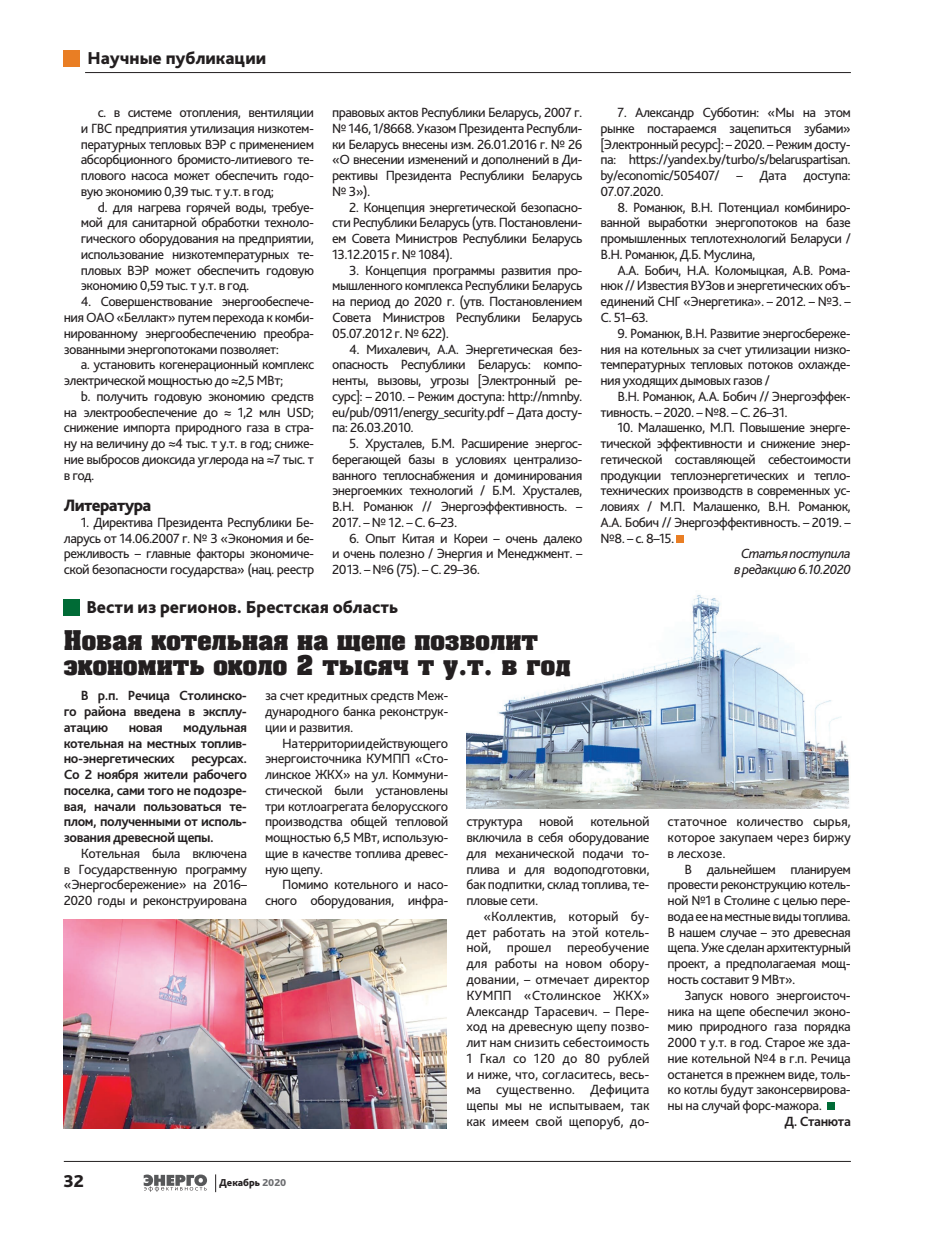
<style>
.page{position:relative;width:936px;height:1234px;background:#fff}
.page>*{position:absolute;margin:0;border:0;box-sizing:border-box;transform-origin:0 0}
.t1{font:27px/25.5px "Luxor";color:#231f20}
.t2{font:800 18px "Bliss Pro";color:#231f20}
.t3{font:800 17.25px "Bliss Pro";letter-spacing:-.04em;color:#231f20}
.t4{font:13.95px/15.8px "Bliss Pro";letter-spacing:-.04em;color:#231f20;text-align:justify}
.t5{font:700 13.95px/15.8px "Bliss Pro";letter-spacing:-.03em;color:#231f20;text-align:justify}
.t6{font:italic 13.95px/15.8px "Bliss Pro";letter-spacing:-.04em;color:#231f20;text-align:center}
.t7{font:800 10.5px "Bliss Pro";color:#231f20}
.s1{color:#6c6d70}
</style>
<div class="page">
<svg style="left:215px;top:1174px;width:1px;height:17px"></svg>
<hr style="left:64px;top:1160px;width:786px;height:1px;background:#231f20">
<hr style="left:85px;top:72px;width:765px;height:1px;background:#231f20">
<svg style="left:144px;top:1174px;width:63px;height:17px"></svg>
<div style="left:676px;top:535px;width:8px;height:7px;background:#e97e24"></div>
<div style="left:64px;top:50px;width:16px;height:16px;background:#e97e24"></div>
<div style="left:826px;top:1102px;width:8px;height:7px;background:#006b36"></div>
<img style="left:467px;top:595px;width:382px;height:213px">
<img style="left:64px;top:919px;width:382px;height:209px">
<div style="left:64px;top:599px;width:16px;height:16px;background:#006b36"></div>
<p class="t2" style="left:87px;top:47px;width:180px">Научные публикации</p>
<p class="t4" style="left:81px;top:104px;width:235px;text-indent:17px">c. в системе отопления, вентиляции и ГВС предприятия утилизация низкотем&shy;пературных тепловых ВЭР с применением абсорбционного бромисто-литиевого те&shy;плового насоса может обеспечить годо&shy;вую экономию 0,39 тыс. т у.т. в год;</p>
<p class="t4" style="left:81px;top:199px;width:235px;text-indent:17px">d. для нагрева горячей воды, требуе&shy;мой для санитарной обработки техноло&shy;гического оборудования на предприятии, использование низкотемпературных те&shy;пловых ВЭР может обеспечить годовую экономию 0,59 тыс. т у.т. в год.</p>
<p class="t4" style="left:64px;top:293px;width:252px;text-indent:17px">4. Совершенствование энергообеспече&shy;ния ОАО «Беллакт» путем перехода к комби&shy;нированному энергообеспечению преобра&shy;зованными энергопотоками позволяет:</p>
<p class="t4" style="left:64px;top:356px;width:252px;text-indent:17px">a. установить когенерационный комплекс электрической мощностью до ≈2,5 МВт;</p>
<p class="t4" style="left:64px;top:388px;width:252px;text-indent:17px">b. получить годовую экономию средств на электрообеспечение до ≈ 1,2 млн USD; снижение импорта природного газа в стра&shy;ну на величину до ≈4 тыс. т у.т. в год; сниже&shy;ние выбросов диоксида углерода на ≈7 тыс. т в год.</p>
<p class="t3" style="left:64px;top:494px;width:89px">Литература</p>
<p class="t4" style="left:64px;top:514px;width:252px;text-indent:17px">1. Директива Президента Республики Бе&shy;ларусь от 14.06.2007 г. № 3 «Экономия и бе&shy;режливость – главные факторы экономиче&shy;ской безопасности государства» (нац. реестр</p>
<p class="t4" style="left:332px;top:104px;width:252px">правовых актов Республики Беларусь, 2007 г. № 146, 1/8668. Указом Президента Республи&shy;ки Беларусь внесены изм. 26.01.2016 г. № 26 «О внесении изменений и дополнений в Ди&shy;рективы Президента Республики Беларусь № 3»).</p>
<p class="t4" style="left:332px;top:199px;width:252px;text-indent:17px">2. Концепция энергетической безопасно&shy;сти Республики Беларусь (утв. Постановлени&shy;ем Совета Министров Республики Беларусь 13.12.2015 г. № 1084).</p>
<p class="t4" style="left:332px;top:262px;width:252px;text-indent:17px">3. Концепция программы развития про&shy;мышленного комплекса Республики Беларусь на период до 2020 г. (утв. Постановлением Совета Министров Республики Беларусь 05.07.2012 г. № 622).</p>
<p class="t4" style="left:332px;top:340px;width:252px;text-indent:17px">4. Михалевич, А.А. Энергетическая без&shy;опасность Республики Беларусь: компо&shy;ненты, вызовы, угрозы [Электронный ре&shy;сурс]: – 2010. – Режим доступа: http://nmnby. eu/pub/0911/energy_security.pdf – Дата досту&shy;па: 26.03.2010.</p>
<p class="t4" style="left:332px;top:435px;width:252px;text-indent:17px">5. Хрусталев, Б.М. Расширение энергос&shy;берегающей базы в условиях централизо&shy;ванного теплоснабжения и доминирования энергоемких технологий / Б.М. Хрусталев, В.Н. Романюк // Энергоэффективность. – 2017. – № 12. – С. 6–23.</p>
<p class="t4" style="left:332px;top:529px;width:252px;text-indent:17px">6. Опыт Китая и Кореи – очень далеко и очень полезно / Энергия и Менеджмент. – 2013. – №6 (75). – С. 29–36.</p>
<p class="t2" style="left:86px;top:596px;width:313px">Вести из регионов. Брестская область</p>
<h1 class="t1" style="left:64px;top:626px;width:508px">Новая котельная на щепе позволит экономить около 2 тысяч т у.т. в год</h1>
<p class="t4" style="left:600px;top:104px;width:252px;text-indent:17px">7. Александр Субботин: «Мы на этом рынке постараемся зацепиться зубами» [Электронный ресурс]: – 2020. – Режим досту&shy;па: https://yandex.by/turbo/s/belaruspartisan. by/economic/505407/ – Дата доступа:<br>07.07.2020.</p>
<p class="t4" style="left:600px;top:199px;width:252px;text-indent:17px">8. Романюк, В.Н. Потенциал комбиниро&shy;ванной выработки энергопотоков на базе промышленных теплотехнологий Беларуси / В.Н. Романюк, Д.Б. Муслина,</p>
<p class="t4" style="left:600px;top:262px;width:252px;text-indent:17px">А.А. Бобич, Н.А. Коломыцкая, А.В. Рома&shy;нюк // Известия ВУЗов и энергетических объ&shy;единений СНГ «Энергетика». – 2012. – №3. – С. 51–63.</p>
<p class="t4" style="left:600px;top:325px;width:252px;text-indent:17px">9. Романюк, В.Н. Развитие энергосбереже&shy;ния на котельных за счет утилизации низко&shy;температурных тепловых потоков охлажде&shy;ния уходящих дымовых газов /</p>
<p class="t4" style="left:600px;top:388px;width:252px;text-indent:17px">В.Н. Романюк, А.А. Бобич // Энергоэффек&shy;тивность. – 2020. – №8. – С. 26–31.</p>
<p class="t4" style="left:600px;top:419px;width:252px;text-indent:17px">10. Малашенко, М.П. Повышение энерге&shy;тической эффективности и снижение энер&shy;гетической составляющей себестоимости продукции теплоэнергетических и тепло&shy;технических производств в современных ус&shy;ловиях / М.П. Малашенко, В.Н. Романюк, А.А. Бобич // Энергоэффективность. – 2019. – №8. – с. 8–15.</p>
<p class="t6" style="left:734px;top:545px;width:118px">Статья поступила в редакцию 6.10.2020</p>
<p class="t5" style="left:64px;top:687px;width:185px;text-indent:17px">В р.п. Речица Столинско&shy;го района введена в эксплу&shy;атацию</p>
<p class="t5" style="left:64px;top:718px;width:185px;text-indent:119px">модульная котельная на местных топлив&shy;но-энергетических ресурсах.<br>Со 2 ноября жители рабочего поселка, сами того не подозре&shy;вая, начали пользоваться те&shy;плом, полученными от исполь&shy;зования древесной щепы.</p>
<p class="t4" style="left:64px;top:844px;width:185px;text-indent:17px">Котельная была включена в Государственную программу «Энергосбережение» на 2016– 2020 годы и реконструирована</p>
<p class="t5" style="left:129px;top:718px;width:36px">новая</p>
<p class="t4" style="left:265px;top:687px;width:185px">за счет кредитных средств Меж&shy;дународного банка реконструк&shy;ции и развития.</p>
<p class="t4" style="left:265px;top:734px;width:185px;text-indent:17px">На территории действующего энергоисточника КУМПП «Сто&shy;линское ЖКХ» на ул. Коммуни&shy;стической были установлены три котлоагрегата белорусского производства общей тепловой мощностью 6,5 МВт, использую&shy;щие в качестве топлива древес&shy;ную щепу.</p>
<p class="t4" style="left:265px;top:876px;width:185px;text-align:right">Помимо котельного и насо&shy;сного оборудования, инфра-</p>
<p class="t2" style="left:63px;top:1169px;width:22px">32</p>
<p class="t7" style="left:219px;top:1175px;width:69px">Декабрь <span class="s1">2020</span></p>
<p class="t4" style="left:466px;top:813px;width:185px">структура новой котельной включила в себя оборудование для механической подачи то&shy;плива и для водоподготовки, бак подпитки, склад топлива, те&shy;пловые сети.</p>
<p class="t4" style="left:466px;top:907px;width:185px;text-indent:17px">«Коллектив, который бу&shy;дет работать на этой котель&shy;ной, прошел переобучение для работы на новом обору&shy;довании, – отмечает директор КУМПП «Столинское ЖКХ» Александр Тарасевич. – Пере&shy;ход на древесную щепу позво&shy;лит нам снизить себестоимость 1 Гкал со 120 до 80 рублей и ниже, что, согласитесь, весь&shy;ма существенно. Дефицита щепы мы не испытываем, так как имеем свой щепоруб, до-</p>
<p class="t4" style="left:667px;top:813px;width:185px">статочное количество сырья, которое закупаем через биржу в лесхозе.</p>
<p class="t4" style="left:667px;top:860px;width:185px;text-indent:17px">В дальнейшем планируем провести реконструкцию котель&shy;ной №1 в Столине с целью пере&shy;вода ее на местные виды топлива.<br>В нашем случае – это древесная щепа. Уже сделан архитектурный проект, а предполагаемая мощ&shy;ность составит 9 МВт».</p>
<p class="t4" style="left:667px;top:986px;width:185px;text-indent:17px">Запуск нового энергоисточ&shy;ника на щепе обеспечил эконо&shy;мию природного газа порядка 2000 т у.т. в год. Старое же зда&shy;ние котельной №4 в г.п. Речица останется в прежнем виде, толь&shy;ко котлы будут законсервирова&shy;ны на случай форс-мажора.</p>
<p class="t5" style="left:784px;top:1112px;width:68px">Д. Станюта</p>
</div>
